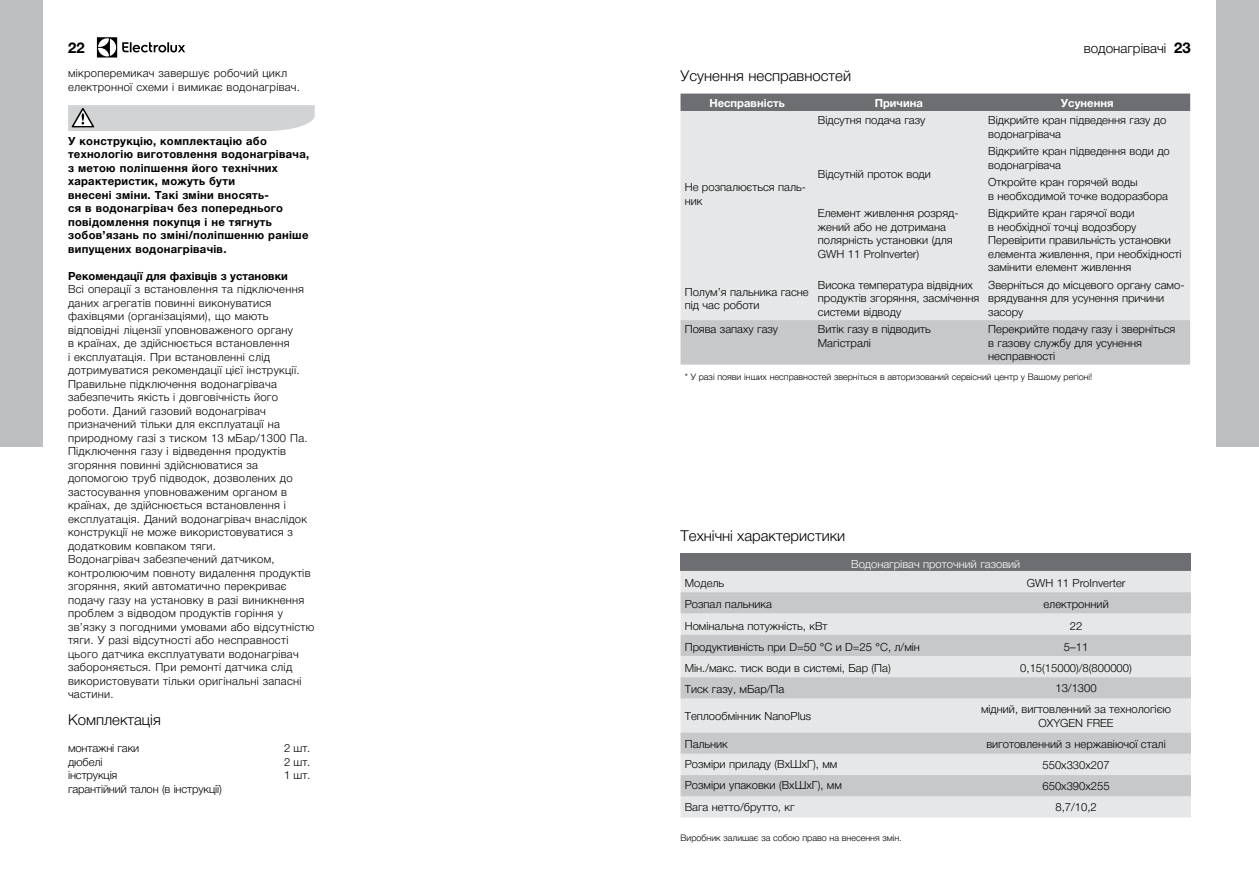
<style>
.page{position:relative;width:1259px;height:893px;background:#fff}
.page>*{position:absolute;margin:0;border:0;box-sizing:border-box;transform-origin:0 0}
.t1{font:300 15px "Helvetica Neue LTCYR";color:#000}
.t2{font:700 15px "Helvetica Neue LTCYR";color:#000}
.t3{font:300 13.5px "Helvetica Neue LTCYR";color:#000}
.t4{font:300 11.25px/13.5px "Helvetica Neue LTCYR";letter-spacing:.025em;color:#000}
.t5{font:300 11.25px/13.5px "Helvetica Neue LTCYR";color:#000}
.t6{font:700 11.25px/13.5px "Helvetica Neue LTCYR";letter-spacing:.025em;color:#000}
.t7{font:300 11.25px "Helvetica Neue LTCYR";letter-spacing:-.01em;color:#000}
.t8{font:700 11.25px "Helvetica Neue LTCYR";color:#000}
.t9{font:300 11.25px "Helvetica Neue LTCYR";color:#fff}
.t10{font:700 11.25px "Helvetica Neue LTCYR";color:#fff}
.t11{font:300 9px "Helvetica Neue LTCYR";color:#000}
.s1{font-weight:700;font-size:15px}
</style>
<div class="page">
<div style="left:0;top:0;width:43px;height:446px;background:#bcbec0"></div>
<div style="left:1216px;top:0;width:43px;height:446px;background:#bcbec0"></div>
<svg style="left:97px;top:37px;width:88px;height:21px"></svg>
<div style="left:680px;top:553px;width:511px;height:18px;background:#6d6e71"></div>
<div style="left:680px;top:571px;width:511px;height:247px;background:#e6e7e8"></div>
<svg style="left:680px;top:592px;width:511px;height:204px;background:#d6d7d8"></svg>
<div style="left:680px;top:94px;width:510px;height:17px;background:#6d6e71"></div>
<div style="left:680px;top:111px;width:510px;height:209px;background:#e6e7e8"></div>
<div style="left:680px;top:320px;width:510px;height:45px;background:#c7c8ca"></div>
<svg style="left:68px;top:105px;width:247px;height:26px;background:#cfd1d2"></svg>
<h1 class="t2" style="left:68px;top:39px;width:18px">22</h1>
<p class="t3" style="left:1083px;top:40px;width:109px">водонагрівачі <span class="s1">23</span></p>
<h1 class="t1" style="left:680px;top:67px;width:172px">Усунення несправностей</h1>
<p class="t4" style="left:68px;top:66px;width:233px">мікроперемикач завершує робочий цикл електронної схеми і вимикає водонагрівач.</p>
<p class="t6" style="left:68px;top:134px;width:243px">У конструкцію, комплектацію або технологію виготовлення водонагрівача, з метою поліпшення його технічних характеристик, можуть бути<br>внесені зміни. Такі зміни вносять-<br>ся в водонагрівач без попереднього повідомлення покупця і не тягнуть зобов’язань по зміні/поліпшенню раніше випущених водонагрівачів.</p>
<p class="t8" style="left:68px;top:269px;width:221px">Рекомендації для фахівців з установки</p>
<p class="t4" style="left:68px;top:282px;width:248px">Всі операції з встановлення та підключення даних агрегатів повинні виконуватися фахівцями (організаціями), що мають відповідні ліцензії уповноваженого органу<br>в країнах, де здійснюється встановлення<br>і експлуатація. При встановленні слід дотримуватися рекомендації цієї інструкції.<br>Правильне підключення водонагрівача забезпечить якість і довговічність його роботи. Даний газовий водонагрівач призначений тільки для експлуатації на природному газі з тиском 13 мБар/1300 Па.<br>Підключення газу і відведення продуктів згоряння повинні здійснюватися за допомогою труб підводок, дозволених до застосування уповноваженим органом в країнах, де здійснюється встановлення і експлуатація. Даний водонагрівач внаслідок конструкції не може використовуватися з додатковим ковпаком тяги.<br>Водонагрівач забезпечений датчиком, контролюючим повноту видалення продуктів згоряння, який автоматично перекриває подачу газу на установку в разі виникнення проблем з відводом продуктів горіння у зв’язку з погодними умовами або відсутністю тяги. У разі відсутності або несправності цього датчика експлуатувати водонагрівач забороняється. При ремонті датчика слід використовувати тільки оригінальні запасні частини.</p>
<h1 class="t1" style="left:68px;top:712px;width:94px">Комплектація</h1>
<p class="t7" style="left:68px;top:742px;width:73px">монтажні гаки</p>
<p class="t4" style="left:284px;top:741px;width:28px">2 шт.</p>
<p class="t4" style="left:68px;top:755px;width:36px">дюбелі</p>
<p class="t4" style="left:284px;top:755px;width:28px">2 шт.</p>
<p class="t7" style="left:68px;top:769px;width:51px">інструкція</p>
<p class="t4" style="left:284px;top:768px;width:28px">1 шт.</p>
<p class="t7" style="left:68px;top:782px;width:155px">гарантійний талон (в інструкції)</p>
<p class="t10" style="left:709px;top:97px;width:77px">Несправність</p>
<p class="t10" style="left:874px;top:97px;width:50px">Причина</p>
<p class="t10" style="left:1060px;top:97px;width:54px">Усунення</p>
<p class="t5" style="left:685px;top:180px;width:123px">Не розпалюється паль&shy;ник</p>
<p class="t5" style="left:818px;top:114px;width:109px">Відсутня подача газу</p>
<p class="t5" style="left:988px;top:114px;width:180px">Відкрийте кран підведення газу до водонагрівача</p>
<p class="t5" style="left:818px;top:167px;width:114px">Відсутній проток води</p>
<p class="t5" style="left:988px;top:145px;width:183px">Відкрийте кран підведення води до водонагрівача</p>
<p class="t5" style="left:988px;top:176px;width:181px">Откройте кран горячей воды<br>в необходимой точке водоразбора</p>
<p class="t5" style="left:818px;top:207px;width:142px">Елемент живлення розряд&shy;жений або не дотримана полярність установки (для<br>GWH 11 ProInverter)</p>
<p class="t5" style="left:988px;top:207px;width:195px">Відкрийте кран гарячої води<br>в необхідної точці водозбору<br>Перевірити правильність установки елемента живлення, при необхідності замінити елемент живлення</p>
<p class="t5" style="left:685px;top:285px;width:125px">Полум’я пальника гасне під час роботи</p>
<p class="t5" style="left:818px;top:278px;width:163px">Висока температура відвідних продуктів згоряння, засмічення системи відводу</p>
<p class="t5" style="left:988px;top:278px;width:198px">Зверніться до місцевого органу само&shy;врядування для усунення причини засору</p>
<p class="t5" style="left:685px;top:323px;width:95px">Поява запаху газу</p>
<p class="t5" style="left:818px;top:323px;width:114px">Витік газу в підводить<br>Магістралі</p>
<p class="t5" style="left:988px;top:323px;width:189px">Перекрийте подачу газу і зверніться в газову службу для усунення несправності</p>
<p class="t11" style="left:685px;top:372px;width:409px">* У разі появи інших несправностей зверніться в авторизований сервісний центр у Вашому регіоні!</p>
<h1 class="t1" style="left:680px;top:527px;width:166px">Технічні характеристики</h1>
<p class="t9" style="left:851px;top:557px;width:171px">Водонагрівач проточний газовий</p>
<p class="t4" style="left:685px;top:576px;width:41px">Модель</p>
<p class="t5" style="left:1026px;top:576px;width:100px">GWH 11 ProInverter</p>
<p class="t5" style="left:685px;top:598px;width:89px">Розпал пальника</p>
<p class="t5" style="left:1043px;top:598px;width:67px">електронний</p>
<p class="t5" style="left:685px;top:619px;width:144px">Номінальна потужність, кВт</p>
<p class="t4" style="left:1069px;top:619px;width:14px">22</p>
<p class="t5" style="left:685px;top:640px;width:237px">Продуктивність при D=50 °С и D=25 °С, л/мін</p>
<p class="t4" style="left:1064px;top:640px;width:26px">5–11</p>
<p class="t5" style="left:685px;top:661px;width:207px">Мін./макс. тиск води в системі, Бар (Па)</p>
<p class="t5" style="left:1020px;top:661px;width:113px">0,15(15000)/8(800000)</p>
<p class="t5" style="left:685px;top:683px;width:101px">Тиск газу, мБар/Па</p>
<p class="t4" style="left:1055px;top:682px;width:43px">13/1300</p>
<p class="t5" style="left:685px;top:709px;width:128px">Теплообмінник NanoPlus</p>
<p class="t5" style="left:981px;top:703px;width:192px;text-align:center">мідний, вигтовленний за технологією<br>OXYGEN FREE</p>
<p class="t5" style="left:685px;top:737px;width:45px">Пальник</p>
<p class="t5" style="left:986px;top:737px;width:181px">виготовленний з нержавіючої сталі</p>
<p class="t5" style="left:685px;top:757px;width:154px">Розміри приладу (ВхШхГ), мм</p>
<p class="t5" style="left:1042px;top:758px;width:69px">550х330х207</p>
<p class="t5" style="left:685px;top:779px;width:159px">Розміри упаковки (ВхШхГ), мм</p>
<p class="t5" style="left:1042px;top:780px;width:69px">650х390х255</p>
<p class="t5" style="left:685px;top:801px;width:111px">Вага нетто/брутто, кг</p>
<p class="t4" style="left:1055px;top:801px;width:43px">8,7/10,2</p>
<p class="t11" style="left:680px;top:833px;width:223px">Виробник залишає за собою право на внесення змін.</p>
</div>
